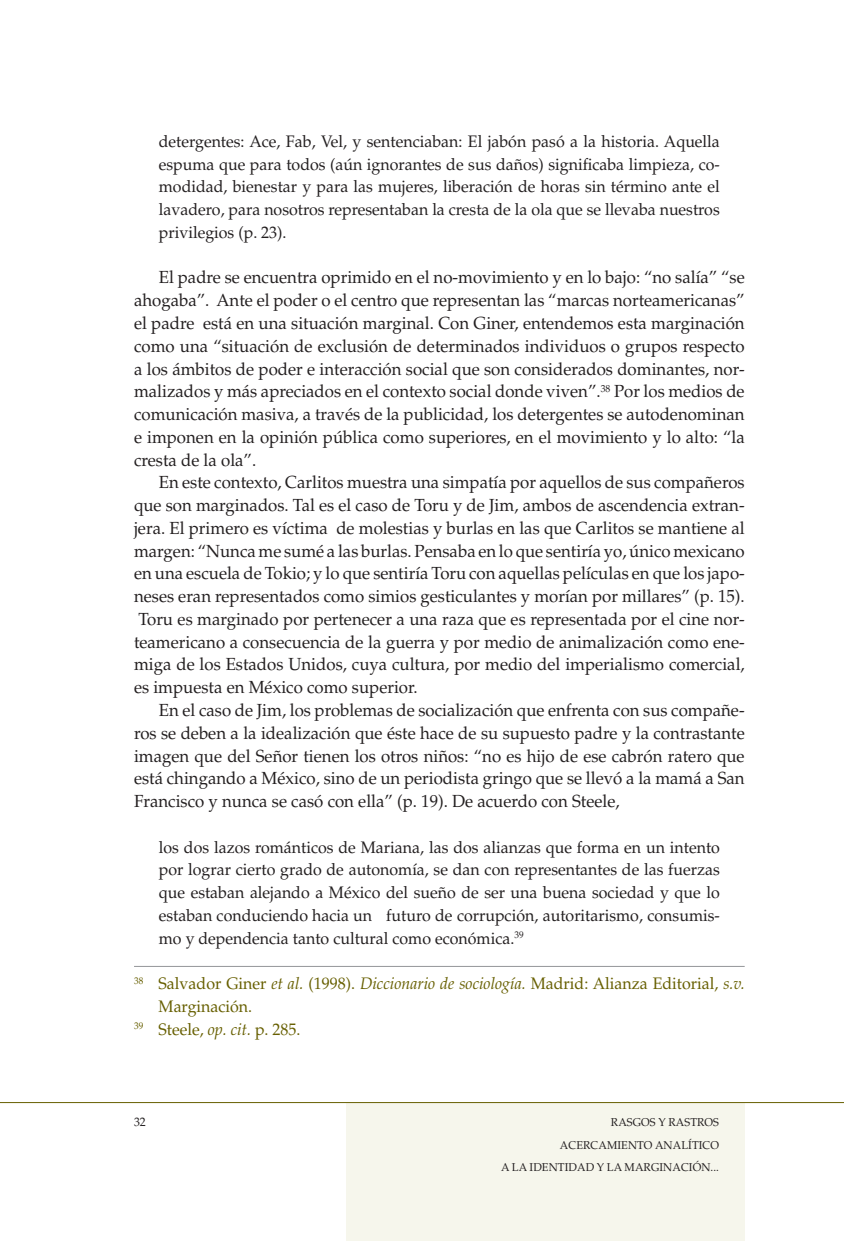
<style>
.page{position:relative;width:844px;height:1241px;background:#fff}
.page>*{position:absolute;margin:0;border:0;box-sizing:border-box;transform-origin:0 0}
.t1{font:17.5px/22.8px "Palatino";color:#231f20;text-align:justify;scale:.96 1}
.t2{font:16.62px/22.8px "Palatino";color:#231f20;text-align:justify;scale:.96 1}
.t3{font:16.62px "Palatino";color:#675f00;scale:.96 1}
.t4{font:12.25px "Palatino";color:#231f20;scale:.96 1}
.t5{font:11.38px "Palatino";color:#231f20;scale:.96 1}
.s1{font-style:italic}
</style>
<div class="page">
<div style="left:346px;top:1102px;width:398px;height:138px;background:#f6f6ec"></div>
<hr style="left:0;top:1101px;width:843px;height:1px;background:#675f00">
<hr style="left:134px;top:965px;width:610px;height:1px;background:#939598">
<p class="t2" style="left:159px;top:130px;width:585px">detergentes: Ace, Fab, Vel, y sentenciaban: El jabón pasó a la historia. Aquella espuma que para todos (aún ignorantes de sus daños) significaba limpieza, co&shy;modidad, bienestar y para las mujeres, liberación de horas sin término ante el lavadero, para nosotros representaban la cresta de la ola que se llevaba nuestros privilegios (p. 23).</p>
<p class="t1" style="left:134px;top:266px;width:637px;text-indent:25px">El padre se encuentra oprimido en el no-movimiento y en lo bajo: “no salía” “se ahogaba”. Ante el poder o el centro que representan las “marcas norteamericanas” el padre está en una situación marginal. Con Giner, entendemos esta marginación como una “situación de exclusión de determinados individuos o grupos respecto a los ámbitos de poder e interacción social que son considerados dominantes, nor&shy;malizados y más apreciados en el contexto social donde viven”.<sup>38</sup> Por los medios de comunicación masiva, a través de la publicidad, los detergentes se autodenominan e imponen en la opinión pública como superiores, en el movimiento y lo alto: “la cresta de la ola”.</p>
<p class="t1" style="left:134px;top:471px;width:637px;text-indent:25px">En este contexto, Carlitos muestra una simpatía por aquellos de sus compañeros que son marginados. Tal es el caso de Toru y de Jim, ambos de ascendencia extran&shy;jera. El primero es víctima de molestias y burlas en las que Carlitos se mantiene al margen: “Nunca me sumé a las burlas. Pensaba en lo que sentiría yo, único mexicano en una escuela de Tokio; y lo que sentiría Toru con aquellas películas en que los japo&shy;neses eran representados como simios gesticulantes y morían por millares” (p. 15).<br>Toru es marginado por pertenecer a una raza que es representada por el cine nor&shy;teamericano a consecuencia de la guerra y por medio de animalización como ene&shy;miga de los Estados Unidos, cuya cultura, por medio del imperialismo comercial, es impuesta en México como superior.</p>
<p class="t1" style="left:134px;top:699px;width:637px;text-indent:25px">En el caso de Jim, los problemas de socialización que enfrenta con sus compañe&shy;ros se deben a la idealización que éste hace de su supuesto padre y la contrastante imagen que del Señor tienen los otros niños: “no es hijo de ese cabrón ratero que está chingando a México, sino de un periodista gringo que se llevó a la mamá a San Francisco y nunca se casó con ella” (p. 19). De acuerdo con Steele,</p>
<p class="t2" style="left:159px;top:835px;width:585px">los dos lazos románticos de Mariana, las dos alianzas que forma en un intento por lograr cierto grado de autonomía, se dan con representantes de las fuerzas que estaban alejando a México del sueño de ser una buena sociedad y que lo estaban conduciendo hacia un futuro de corrupción, autoritarismo, consumis&shy;mo y dependencia tanto cultural como económica.<sup>39</sup></p>
<p class="t3" style="left:134px;top:973px;width:637px"><sup>38</sup> Salvador Giner <span class="s1">et al.</span> (1998). <span class="s1">Diccionario de sociología.</span> Madrid: Alianza Editorial, <span class="s1">s.v.</span></p>
<p class="t3" style="left:158px;top:996px;width:99px">Marginación.</p>
<p class="t3" style="left:134px;top:1019px;width:175px"><sup>39</sup> Steele, <span class="s1">op. cit.</span> p. 285.</p>
<p class="t4" style="left:134px;top:1114px;width:14px">32</p>
<p class="t5" style="left:610px;top:1114px;width:9px">rasgos</p>
<p class="t5" style="left:658px;top:1114px;width:19px">y rastros</p>
<p class="t5" style="left:559px;top:1137px;width:9px">acercamiento</p>
<p class="t5" style="left:654px;top:1137px;width:10px">anal</p>
<p class="t5" style="left:688px;top:1137px;width:12px">ítico</p>
<p class="t5" style="left:501px;top:1160px;width:39px">ala identidad</p>
<p class="t5" style="left:596px;top:1160px;width:38px">y la marginaci</p>
<p class="t5" style="left:692px;top:1160px;width:29px">ón...</p>
</div>
